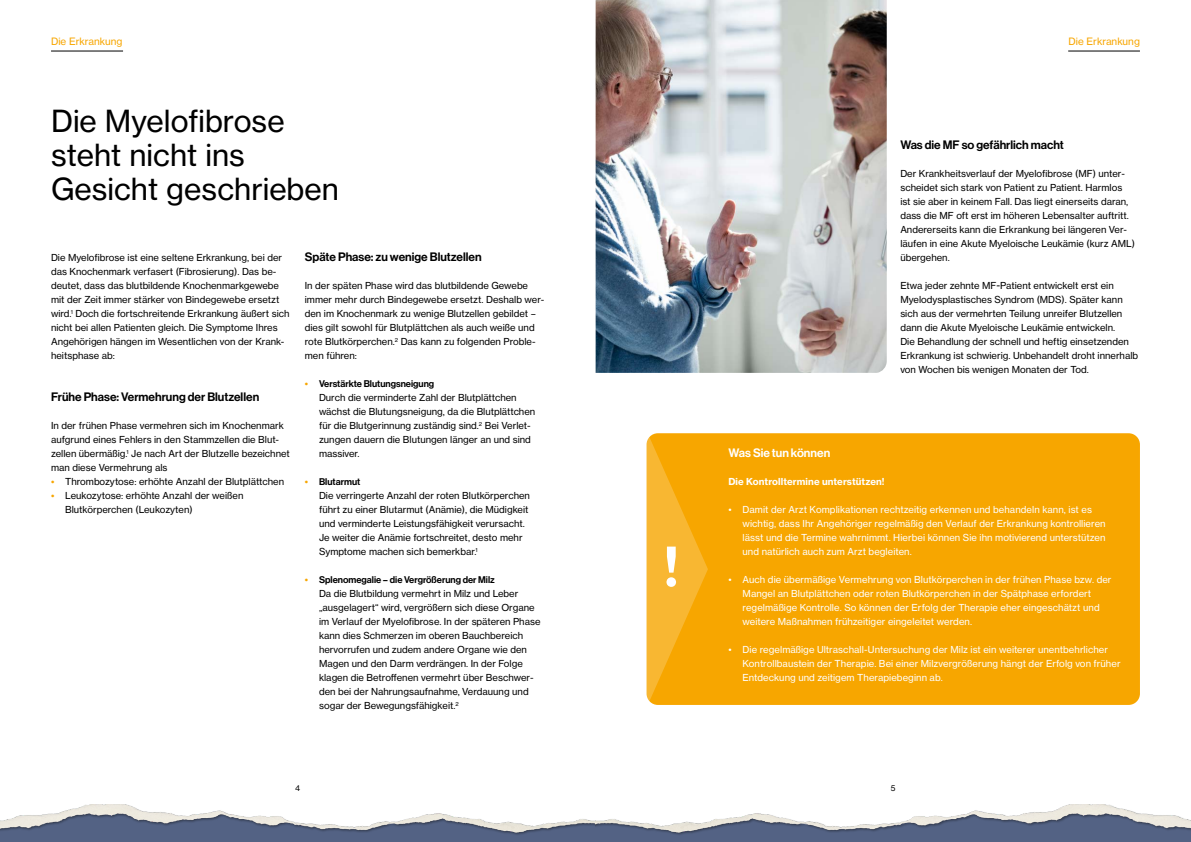
<style>
.page{position:relative;width:1191px;height:842px;background:#fff}
.page>*{position:absolute;margin:0;border:0;box-sizing:border-box;transform-origin:0 0}
.t1{font:700 53.7px "Volta Modern Text 75";color:#fff}
.t2{font:30px/34px "Volta Modern Text 55 Roman";color:#000}
.t3{font:500 12px "Volta Modern Display 65";color:#000}
.t4{font:500 12px "Volta Modern Display 65";color:#fff}
.t5{font:10px "Volta Modern Text 55 Roman";color:#f7a600}
.t6{font:9.5px/14px "Volta Modern Text 55 Roman";color:#000}
.t7{font:9.5px/14px "Volta Modern Text 55 Roman";letter-spacing:.005em;color:#fff}
.t8{font:500 9.5px "Volta Modern Display 65";color:#000}
.t9{font:700 9.5px "Volta Modern Text 75";letter-spacing:.01em;color:#fff}
.t10{font:8px "Volta Modern Text 55 Roman";color:#000}
.s1{font-family:"Volta Modern Display 65";font-weight:500;color:#f7a600}
.s2{color:#f7a600}
</style>
<div class="page">
<img style="left:68px;top:804px;width:71px;height:6px">
<svg style="left:0;top:810px;width:1191px;height:32px"></svg>
<div style="left:595px;top:804px;width:596px;height:32px;background:#000;opacity:.4"></div>
<img style="left:595px;top:0;width:291px;height:373px">
<hr style="left:51px;top:51px;width:72px;height:1px;background:#000">
<hr style="left:1068px;top:51px;width:72px;height:1px;background:#000">
<div style="left:646px;top:433px;width:494px;height:272px;background:#f7a600;border-radius:11px"></div>
<svg style="left:647px;top:433px;width:61px;height:272px"></svg>
<p class="t5" style="left:51px;top:36px;width:73px">Die Erkrankung</p>
<p class="t5" style="left:1068px;top:36px;width:73px">Die Erkrankung</p>
<h2 class="t2" style="left:51px;top:104px;width:289px">Die Myelofibrose steht nicht ins<br>Gesicht geschrieben</h2>
<p class="t6" style="left:51px;top:251px;width:240px">Die Myelofibrose ist eine seltene Erkrankung, bei der das Knochenmark verfasert (Fibrosierung). Das be&shy;deutet, dass das blutbildende Knochenmarkgewebe mit der Zeit immer stärker von Bindegewebe ersetzt wird.<sup>1</sup> Doch die fortschreitende Erkrankung äußert sich nicht bei allen Patienten gleich. Die Symptome Ihres Angehörigen hängen im Wesentlichen von der Krank&shy;heitsphase ab:</p>
<p class="t3" style="left:51px;top:390px;width:210px">Frühe Phase: Vermehrung der Blutzellen</p>
<p class="t6" style="left:51px;top:419px;width:240px">In der frühen Phase vermehren sich im Knochenmark aufgrund eines Fehlers in den Stammzellen die Blut&shy;zellen übermäßig.<sup>1</sup> Je nach Art der Blutzelle bezeichnet man diese Vermehrung als</p>
<p class="t6" style="left:51px;top:475px;width:235px"><span class="s1">•</span> Thrombozytose: erhöhte Anzahl der Blutplättchen</p>
<p class="t6" style="left:65px;top:489px;width:180px;text-indent:-14px"><span class="s1">•</span> Leukozytose: erhöhte Anzahl der weißen<br>Blutkörperchen (Leukozyten)</p>
<p class="t3" style="left:305px;top:250px;width:178px">Späte Phase: zu wenige Blutzellen</p>
<p class="t6" style="left:305px;top:279px;width:241px">In der späten Phase wird das blutbildende Gewebe immer mehr durch Bindegewebe ersetzt. Deshalb wer&shy;den im Knochenmark zu wenige Blutzellen gebildet – dies gilt sowohl für Blutplättchen als auch weiße und rote Blutkörperchen.<sup>2</sup> Das kann zu folgenden Proble&shy;men führen:</p>
<p class="t8" style="left:305px;top:378px;width:131px"><span class="s2">•</span> Verstärkte Blutungsneigung</p>
<p class="t6" style="left:319px;top:391px;width:218px">Durch die verminderte Zahl der Blutplättchen wächst die Blutungsneigung, da die Blutplättchen für die Blutgerinnung zuständig sind.<sup>2</sup> Bei Verlet&shy;zungen dauern die Blutungen länger an und sind massiver.</p>
<p class="t8" style="left:305px;top:476px;width:57px"><span class="s2">•</span> Blutarmut</p>
<p class="t6" style="left:319px;top:489px;width:212px">Die verringerte Anzahl der roten Blutkörperchen führt zu einer Blutarmut (Anämie), die Müdigkeit und verminderte Leistungsfähigkeit verursacht.<br>Je weiter die Anämie fortschreitet, desto mehr Symptome machen sich bemerkbar.<sup>1</sup></p>
<p class="t8" style="left:305px;top:574px;width:191px"><span class="s2">•</span> Splenomegalie – die Vergrößerung der Milz</p>
<p class="t6" style="left:319px;top:587px;width:223px">Da die Blutbildung vermehrt in Milz und Leber „ausgelagert“ wird, vergrößern sich diese Organe im Verlauf der Myelofibrose. In der späteren Phase kann dies Schmerzen im oberen Bauchbereich hervorrufen und zudem andere Organe wie den Magen und den Darm verdrängen. In der Folge klagen die Betroffenen vermehrt über Beschwer&shy;den bei der Nahrungsaufnahme, Verdauung und sogar der Bewegungsfähigkeit.<sup>2</sup></p>
<h1 class="t1" style="left:663px;top:533px;width:17px">!</h1>
<p class="t3" style="left:900px;top:138px;width:165px">Was die MF so gefährlich macht</p>
<p class="t6" style="left:900px;top:167px;width:236px">Der Krankheitsverlauf der Myelofibrose (MF) unter&shy;scheidet sich stark von Patient zu Patient. Harmlos ist sie aber in keinem Fall. Das liegt einerseits daran, dass die MF oft erst im höheren Lebensalter auftritt.<br>Andererseits kann die Erkrankung bei längeren Ver&shy;läufen in eine Akute Myeloische Leukämie (kurz AML) übergehen.</p>
<p class="t6" style="left:900px;top:279px;width:239px">Etwa jeder zehnte MF-Patient entwickelt erst ein Myelodysplastisches Syndrom (MDS). Später kann sich aus der vermehrten Teilung unreifer Blutzellen dann die Akute Myeloische Leukämie entwickeln.<br>Die Behandlung der schnell und heftig einsetzenden Erkrankung ist schwierig. Unbehandelt droht innerhalb von Wochen bis wenigen Monaten der Tod.</p>
<p class="t4" style="left:728px;top:446px;width:103px">Was Sie tun können</p>
<p class="t9" style="left:728px;top:476px;width:158px">Die Kontrolltermine unterstützen!</p>
<p class="t7" style="left:742px;top:503px;width:365px;text-indent:-14px">• Damit der Arzt Komplikationen rechtzeitig erkennen und behandeln kann, ist es wichtig, dass Ihr Angehöriger regelmäßig den Verlauf der Erkrankung kontrollieren lässt und die Termine wahrnimmt. Hierbei können Sie ihn motivierend unterstützen und natürlich auch zum Arzt begleiten.</p>
<p class="t7" style="left:742px;top:573px;width:370px;text-indent:-14px">• Auch die übermäßige Vermehrung von Blutkörperchen in der frühen Phase bzw. der Mangel an Blutplättchen oder roten Blutkörperchen in der Spätphase erfordert regelmäßige Kontrolle. So können der Erfolg der Therapie eher eingeschätzt und weitere Maßnahmen frühzeitiger eingeleitet werden.</p>
<p class="t7" style="left:742px;top:643px;width:379px;text-indent:-14px">• Die regelmäßige Ultraschall-Untersuchung der Milz ist ein weiterer unentbehrlicher<br>Kontrollbaustein der Therapie. Bei einer Milzvergrößerung hängt der Erfolg von früher<br>Entdeckung und zeitigem Therapiebeginn ab.</p>
<p class="t10" style="left:295px;top:783px;width:6px">4</p>
<p class="t10" style="left:891px;top:783px;width:6px">5</p>
</div>
